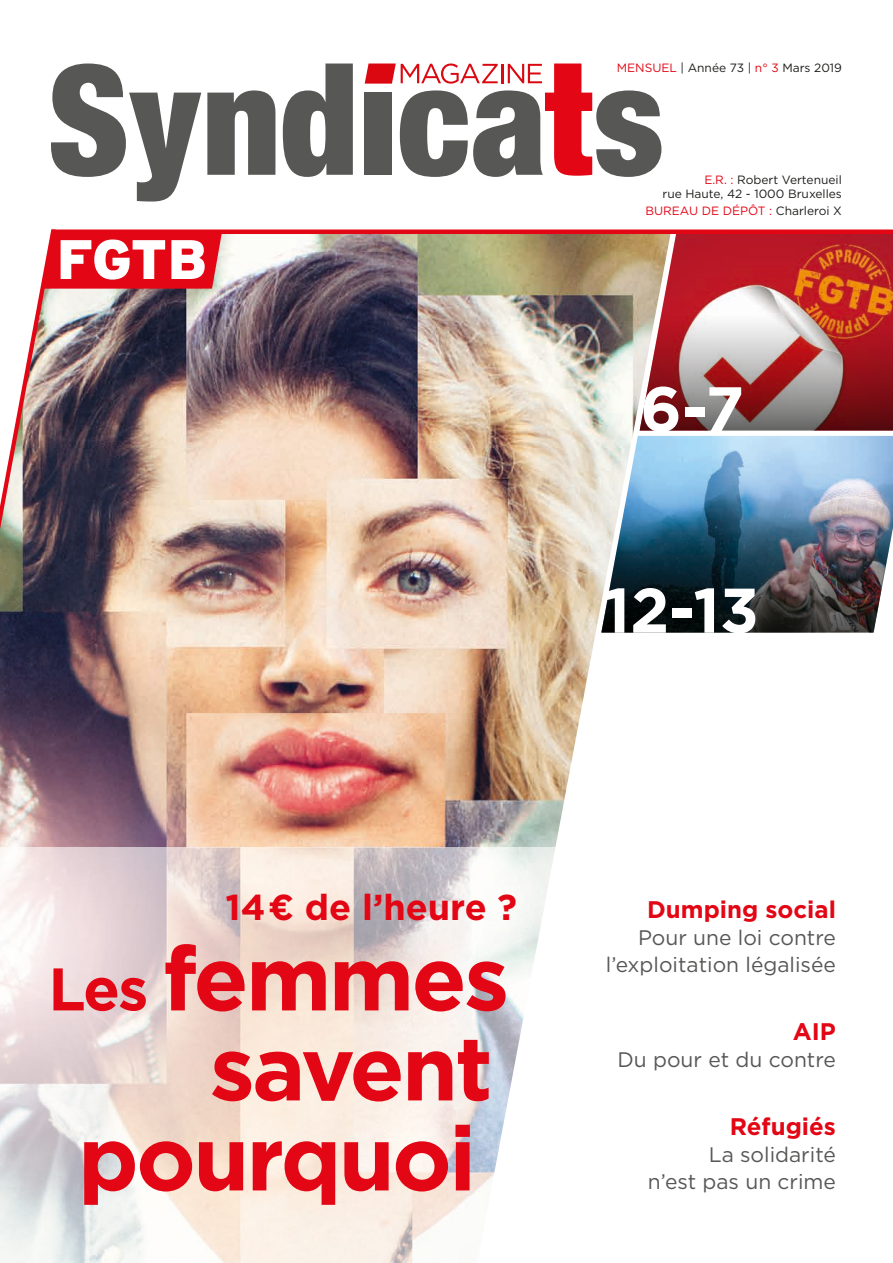
<style>
.page{position:relative;width:893px;height:1263px;background:#fff}
.page>*{position:absolute;margin:0;border:0;box-sizing:border-box;transform-origin:0 0}
.t1{font:700 90px "Gotham";letter-spacing:-.03em;color:#e30614}
.t2{font:700 63px "Gotham";color:#fff}
.t3{font:700 36px "Gotham";color:#e30614}
.t4{font:700 24px "Gotham";color:#e30614}
.t5{font:21px/27px "Gotham";color:#575756;text-align:right}
.t6{font:12px/14.4px "Gotham";color:#1d1d1b;text-align:right}
.t7{font:12px "Gotham";color:#e30614}
.s1{color:#e30614}
.s2{color:#1d1d1b}
.s3{font-size:60px}
</style>
<div class="page">
<img style="left:0;top:234px;width:671px;height:613px">
<svg style="left:0;top:847px;width:555px;height:416px"></svg>
<svg style="left:601px;top:436px;width:292px;height:80px;background:#a0c5e2"></svg>
<img style="left:640px;top:234px;width:253px;height:80px">
<svg style="left:640px;top:314px;width:253px;height:117px;background:#a56465"></svg>
<img style="left:601px;top:516px;width:292px;height:116px">
<img style="left:0;top:229px;width:222px;height:421px">
<div style="left:52px;top:229px;width:841px;height:5px;background:#e30614"></div>
<svg style="left:51px;top:64px;width:150px;height:138px"></svg>
<svg style="left:207px;top:90px;width:68px;height:85px"></svg>
<svg style="left:283px;top:64px;width:70px;height:113px"></svg>
<svg style="left:365px;top:64px;width:296px;height:113px"></svg>
<p class="t6" style="left:617px;top:60px;width:227px"><span class="s1">MENSUEL</span> | Année 73 | <span class="s1">n° 3</span> Mars 2019</p>
<p class="t6" style="left:662px;top:172px;width:181px"><span class="s1">E.R. :</span> Robert Vertenueil<br>rue Haute, 42 - 1000 Bruxelles</p>
<p class="t7" style="left:645px;top:203px;width:198px">BUREAU DE DÉPÔT : <span class="s2">Charleroi X</span></p>
<h2 class="t2" style="left:640px;top:367px;width:105px">6-7</h2>
<h2 class="t2" style="left:604px;top:569px;width:157px">12-13</h2>
<h3 class="t3" style="left:226px;top:884px;width:293px">14€ de l’heure ?</h3>
<h1 class="t1" style="left:48px;top:919px;width:462px"><span class="s3">Les</span> femmes</h1>
<h1 class="t1" style="left:210px;top:1009px;width:285px">savent</h1>
<h1 class="t1" style="left:78px;top:1099px;width:400px">pourquoi</h1>
<p class="t4" style="left:647px;top:893px;width:190px">Dumping social</p>
<p class="t5" style="left:606px;top:923px;width:231px">Pour une loi contre l’exploitation légalisée</p>
<p class="t4" style="left:793px;top:1015px;width:45px">AIP</p>
<p class="t5" style="left:617px;top:1045px;width:220px">Du pour et du contre</p>
<p class="t4" style="left:730px;top:1110px;width:108px">Réfugiés</p>
<p class="t5" style="left:648px;top:1140px;width:190px">La solidarité<br>n’est pas un crime</p>
</div>
